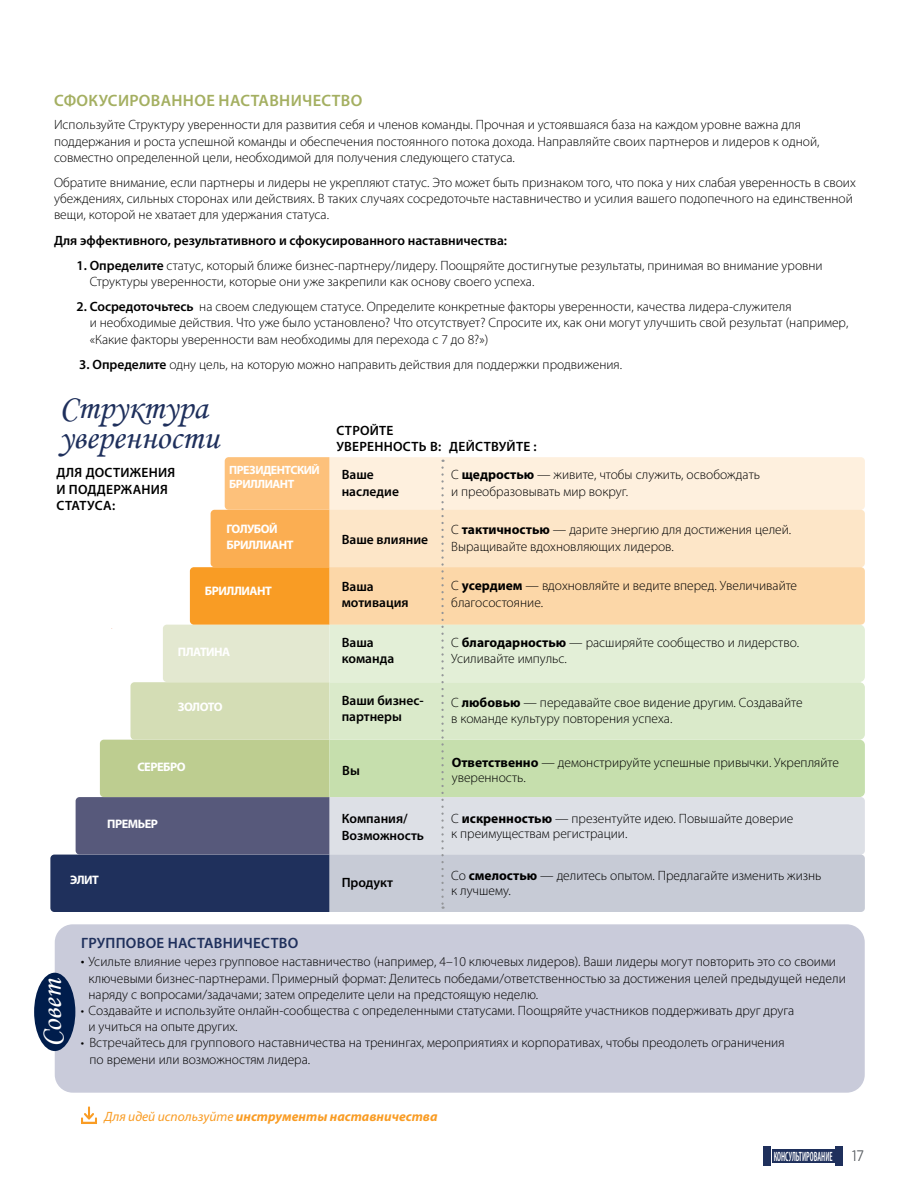
<style>
.page{position:relative;width:918px;height:1188px;background:#fff}
.page>*{position:absolute;margin:0;border:0;box-sizing:border-box;transform-origin:0 0}
.t1{font:34.5px/30px "Monotype Corsiva";color:#1f305c}
.t2{font:30px "Monotype Corsiva";color:#fff}
.t3{font:600 16.5px "Myriad Pro";letter-spacing:.02em;color:#a4af61}
.t4{font:600 15px "Myriad Pro";letter-spacing:.02em;color:#1f305c}
.t5{font:300 15px "Gotham Narrow";color:#6c7074}
.t6{font:300 13.5px/16.2px "Myriad Pro";color:#000}
.t7{font:600 13.5px/16.2px "Myriad Pro";color:#000}
.t8{font:600 13.5px/16.2px "Myriad Pro";letter-spacing:.02em;color:#000}
.t9{font:italic 700 13.5px "Myriad Pro";color:#f99c24}
.t10{font:600 condensed 13.5px "Myriad Pro";color:#fff;scale:.62 1}
.t11{font:700 12.3px/16.5px "Myriad Pro";letter-spacing:-.04em;color:#fff}
.t12{font:700 12px/14.4px "Myriad Pro";letter-spacing:-.04em;color:#fff}
.s1{font-weight:600}
.s2{font-weight:700}
.s3{font-size:15px}
.s4{font-weight:400}
</style>
<div class="page">
<div style="left:772px;top:1149px;width:63px;height:14px;background:#1f305c"></div>
<div style="left:764px;top:1146px;width:7px;height:19px;background:#1f305c"></div>
<div style="left:835px;top:1146px;width:8px;height:19px;background:#1f305c"></div>
<div style="left:55px;top:924px;width:810px;height:169px;background:#c9cbda;border-radius:18px"></div>
<div style="left:34px;top:973px;width:41px;height:78px;background:#001d4c;border-radius:50%"></div>
<svg style="left:81px;top:1106px;width:16px;height:18px"></svg>
<svg style="left:50px;top:457px;width:815px;height:455px;background:#d7d4bf"></svg>
<p class="t3" style="left:54px;top:91px;width:310px">СФОКУСИРОВАННОЕ НАСТАВНИЧЕСТВО</p>
<p class="t6" style="left:54px;top:117px;width:767px">Используйте Структуру уверенности для развития себя и членов команды. Прочная и устоявшаяся база на каждом уровне важна для поддержания и роста успешной команды и обеспечения постоянного потока дохода. Направляйте своих партнеров и лидеров к одной, совместно определенной цели, необходимой для получения следующего статуса.</p>
<p class="t6" style="left:54px;top:175px;width:803px">Обратите внимание, если партнеры и лидеры не укрепляют статус. Это может быть признаком того, что пока у них слабая уверенность в своих убеждениях, сильных сторонах или действиях. В таких случаях сосредоточьте наставничество и усилия вашего подопечного на единственной вещи, которой не хватает для удержания статуса.</p>
<p class="t7" style="left:54px;top:232px;width:455px">Для эффективного, результативного и сфокусированного наставничества:</p>
<p class="t6" style="left:90px;top:257px;width:735px;text-indent:-13px"><span class="s1">1. Определите</span> статус, который ближе бизнес-партнеру/лидеру. Поощряйте достигнутые результаты, принимая во внимание уровни<br>Структуры уверенности, которые они уже закрепили как основу своего успеха.</p>
<p class="t6" style="left:90px;top:299px;width:760px;text-indent:-13px"><span class="s1">2. Сосредоточьтесь</span> на своем следующем статусе. Определите конкретные факторы уверенности, качества лидера-служителя<br>и необходимые действия. Что уже было установлено? Что отсутствует? Спросите их, как они могут улучшить свой результат (например, «Какие факторы уверенности вам необходимы для перехода с 7 до 8?»)</p>
<p class="t6" style="left:79px;top:356px;width:544px"><span class="s1">3. Определите</span> одну цель, на которую можно направить действия для поддержки продвижения.</p>
<h1 class="t1" style="left:59px;top:393px;width:161px">Структура уверенности</h1>
<p class="t8" style="left:57px;top:465px;width:120px">ДЛЯ ДОСТИЖЕНИЯ<br>И ПОДДЕРЖАНИЯ<br>СТАТУСА:</p>
<p class="t12" style="left:229px;top:462px;width:92px">ПРЕЗИДЕНТСКИЙ<br>БРИЛЛИАНТ</p>
<p class="t11" style="left:227px;top:520px;width:68px">ГОЛУБОЙ<br>БРИЛЛИАНТ</p>
<p class="t11" style="left:205px;top:582px;width:68px">БРИЛЛИАНТ</p>
<p class="t11" style="left:178px;top:643px;width:54px">ПЛАТИНА</p>
<p class="t11" style="left:178px;top:698px;width:46px">ЗОЛОТО</p>
<p class="t11" style="left:137px;top:758px;width:50px">СЕРЕБРО</p>
<p class="t11" style="left:107px;top:815px;width:52px">ПРЕМЬЕР</p>
<p class="t11" style="left:70px;top:872px;width:30px">ЭЛИТ</p>
<p class="t8" style="left:336px;top:422px;width:106px">СТРОЙТЕ<br>УВЕРЕННОСТЬ В:</p>
<p class="t8" style="left:449px;top:438px;width:89px">ДЕЙСТВУЙТЕ :</p>
<p class="t7" style="left:342px;top:467px;width:59px">Ваше наследие</p>
<p class="t6" style="left:451px;top:467px;width:310px">С <span class="s2">щедростью</span> — живите, чтобы служить, освобождать и преобразовывать мир вокруг.</p>
<p class="t7" style="left:342px;top:532px;width:88px">Ваше влияние</p>
<p class="t6" style="left:451px;top:522px;width:342px">С <span class="s2">тактичностью</span> — дарите энергию для достижения целей.<br>Выращивайте вдохновляющих лидеров.</p>
<p class="t7" style="left:342px;top:578px;width:68px">Ваша мотивация</p>
<p class="t6" style="left:451px;top:578px;width:347px">С <span class="s2">усердием</span> — вдохновляйте и ведите вперед. Увеличивайте благосостояние.</p>
<p class="t7" style="left:342px;top:635px;width:54px">Ваша команда</p>
<p class="t6" style="left:451px;top:635px;width:349px">С <span class="s2">благодарностью</span> — расширяйте сообщество и лидерство.<br>Усиливайте импульс.</p>
<p class="t7" style="left:342px;top:692px;width:84px">Ваши бизнес&shy;партнеры</p>
<p class="t6" style="left:451px;top:695px;width:353px">С <span class="s2">любовью</span> — передавайте свое видение другим. Создавайте в команде культуру повторения успеха.</p>
<p class="t7" style="left:342px;top:762px;width:19px">Вы</p>
<p class="t6" style="left:452px;top:755px;width:389px;line-height:15px"><span class="s2">Ответственно</span> — демонстрируйте успешные привычки. Укрепляйте уверенность.</p>
<p class="t7" style="left:342px;top:810px;width:84px;line-height:17.2px">Компания/<br>Возможность</p>
<p class="t6" style="left:451px;top:811px;width:344px;line-height:15px">С <span class="s2">искренностью</span> — презентуйте идею. Повышайте доверие к преимуществам регистрации.</p>
<p class="t7" style="left:342px;top:875px;width:53px">Продукт</p>
<p class="t6" style="left:451px;top:868px;width:372px;line-height:15px">Со <span class="s2">смелостью</span> — делитесь опытом. Предлагайте изменить жизнь к лучшему.</p>
<h2 class="t2" style="left:33px;top:1047px;width:70px;rotate:-90deg">Совет</h2>
<p class="t4" style="left:81px;top:935px;width:219px">ГРУППОВОЕ НАСТАВНИЧЕСТВО</p>
<p class="t6" style="left:88px;top:954px;width:759px;text-indent:-7px"><span class="s3">•</span> Усильте влияние через групповое наставничество (например, 4–10 ключевых лидеров). Ваши лидеры могут повторить это со своими ключевыми бизнес-партнерами. Примерный формат: Делитесь победами/ответственностью за достижения целей предыдущей недели наряду с вопросами/задачами; затем определите цели на предстоящую неделю.</p>
<p class="t6" style="left:88px;top:1003px;width:707px;text-indent:-8px">• Создавайте и используйте онлайн-сообщества с определенными статусами. Поощряйте участников поддерживать друг друга и учиться на опыте других.</p>
<p class="t6" style="left:89px;top:1035px;width:697px;text-indent:-9px">• Встречайтесь для группового наставничества на тренингах, мероприятиях и корпоративах, чтобы преодолеть ограничения по времени или возможностям лидера.</p>
<p class="t9" style="left:104px;top:1108px;width:335px"><span class="s4">Для идей используйте</span> инструменты наставничества</p>
<p class="t10" style="left:774px;top:1150px;width:96px">КОНСУЛЬТИРОВАНИЕ</p>
<p class="t5" style="left:852px;top:1147px;width:13px">17</p>
</div>
